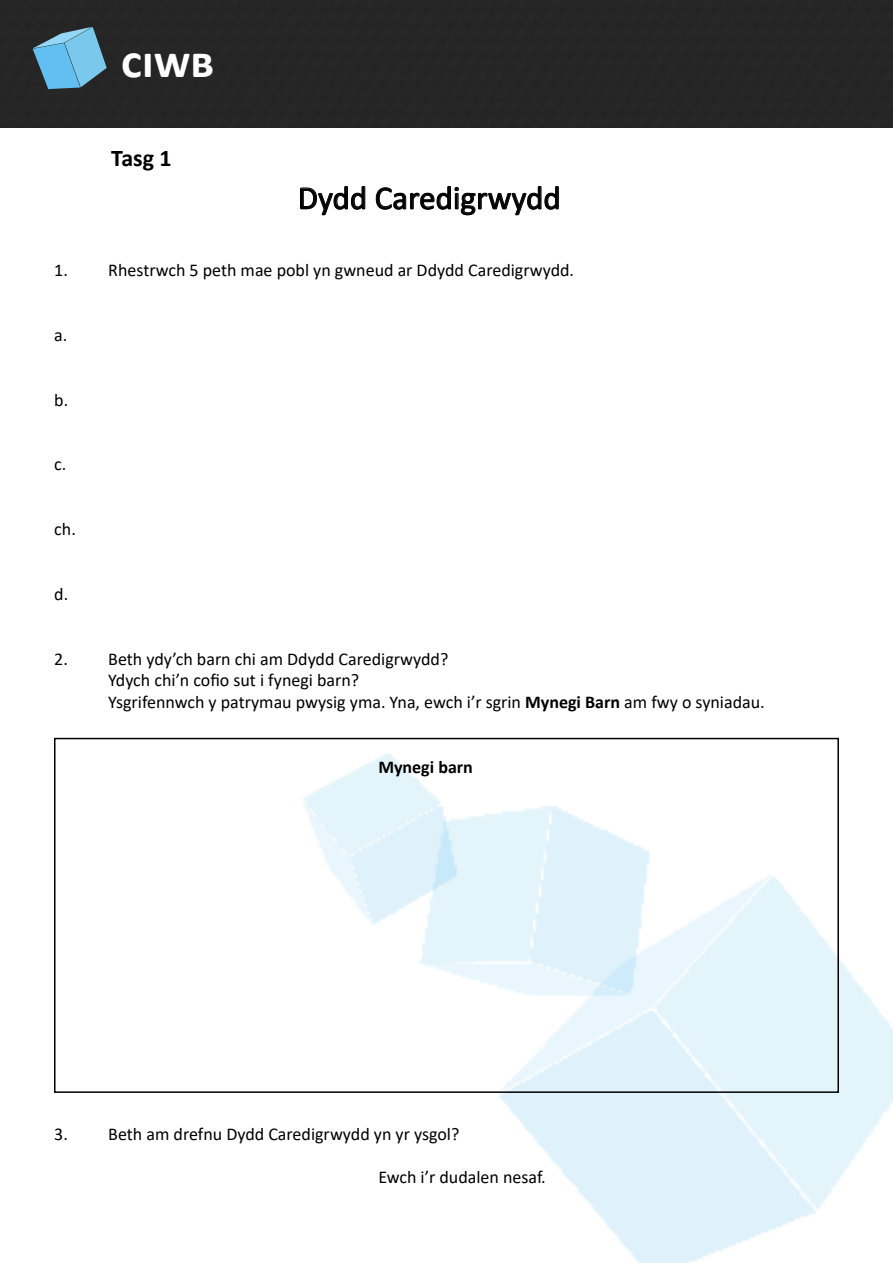
<style>
.page{position:relative;width:893px;height:1263px;background:#fff}
.page>*{position:absolute;margin:0;border:0;box-sizing:border-box;transform-origin:0 0}
.t1{font:700 45px "Calibri";color:#fff}
.t2{font:33px "Calibri";color:#000}
.t3{font:700 24px "Calibri";color:#000}
.t4{font:18px/21.6px "Calibri";color:#000}
.t5{font:700 18px "Calibri";color:#000}
.s1{font-weight:700}
</style>
<div class="page">
<div style="left:0;top:0;width:893px;height:128px;background:#262626"></div>
<svg style="left:33px;top:27px;width:74px;height:62px;background:#5992af"></svg>
<img style="left:303px;top:753px;width:590px;height:510px">
<svg style="left:300px;top:186px;width:65px;height:30px"></svg>
<svg style="left:376px;top:186px;width:183px;height:30px"></svg>
<div style="left:54px;top:738px;width:785px;height:355px;border:2px solid #000"></div>
<h1 class="t1" style="left:121px;top:31px;width:95px">ciwb</h1>
<h3 class="t3" style="left:111px;top:141px;width:62px">Tasg 1</h3>
<h2 class="t2" style="left:298px;top:175px;width:264px">Dydd Caredigrwydd</h2>
<p class="t4" style="left:54px;top:260px;width:521px">1. Rhestrwch 5 peth mae pobl yn gwneud ar Ddydd Caredigrwydd.</p>
<p class="t4" style="left:54px;top:325px;width:15px">a.</p>
<p class="t4" style="left:54px;top:389px;width:15px">b.</p>
<p class="t4" style="left:54px;top:454px;width:14px">c.</p>
<p class="t4" style="left:54px;top:519px;width:23px">ch.</p>
<p class="t4" style="left:54px;top:584px;width:15px">d.</p>
<p class="t4" style="left:108px;top:649px;width:658px;text-indent:-54px">2. Beth ydy’ch barn chi am Ddydd Caredigrwydd?<br>Ydych chi’n cofio sut i fynegi barn?<br>Ysgrifennwch y patrymau pwysig yma. Yna, ewch i’r sgrin <span class="s1">Mynegi Barn</span> am fwy o syniadau.</p>
<p class="t5" style="left:378px;top:754px;width:96px">Mynegi barn</p>
<p class="t4" style="left:54px;top:1124px;width:407px">3. Beth am drefnu Dydd Caredigrwydd yn yr ysgol?</p>
<p class="t4" style="left:378px;top:1167px;width:169px">Ewch i’r dudalen nesaf.</p>
</div>
